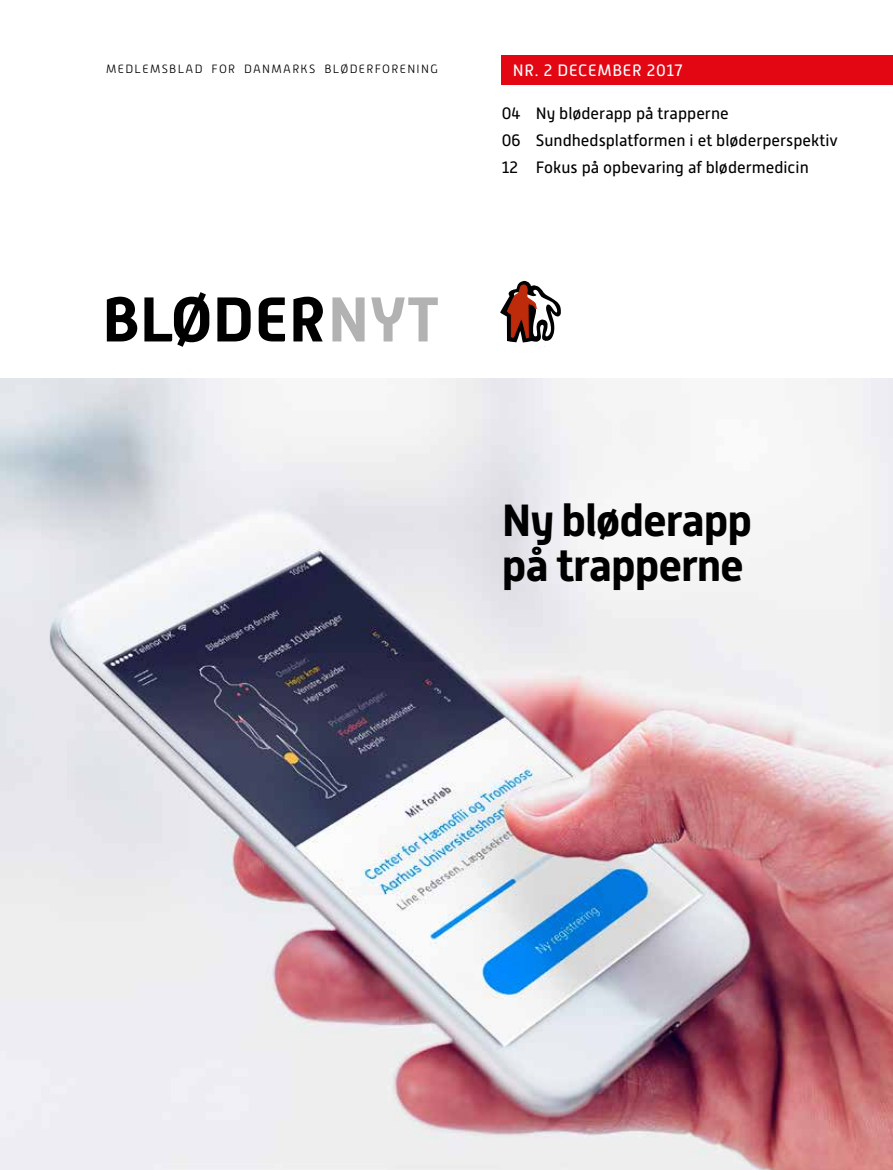
<style>
.page{position:relative;width:893px;height:1170px;background:#fff}
.page>*{position:absolute;margin:0;border:0;box-sizing:border-box;transform-origin:0 0}
.t1{font:700 63px "Alwyn New";color:#000}
.t2{font:700 45px/45px "Alwyn New";letter-spacing:-.025em;color:#000}
.t3{font:16.5px/27px "Alwyn New";color:#000}
.t4{font:16.5px "Alwyn New";letter-spacing:.04em;color:#fff}
.t5{font:300 12px "Alwyn New";letter-spacing:.11em;color:#000}
.s1{color:#b3b2b2}
</style>
<div class="page">
<img style="left:0;top:378px;width:893px;height:791px">
<svg style="left:500px;top:281px;width:61px;height:61px"></svg>
<div style="left:502px;top:55px;width:391px;height:30px;background:#e30613"></div>
<p class="t5" style="left:106px;top:62px;width:333px">MEDLEMSBLAD FOR DANMARKS BLØDERFORENING</p>
<h1 class="t1" style="left:102px;top:283px;width:339px">BLØDER<span class="s1">NYT</span></h1>
<p class="t4" style="left:513px;top:61px;width:171px">NR. 2 DECEMBER 2017</p>
<p class="t3" style="left:502px;top:100px;width:338px">04 Ny bløderapp på trapperne<br>06 Sundhedsplatformen i et bløderperspektiv<br>12 Fokus på opbevaring af blødermedicin</p>
<h2 class="t2" style="left:502px;top:498px;width:252px">Ny bløderapp på trapperne</h2>
</div>
